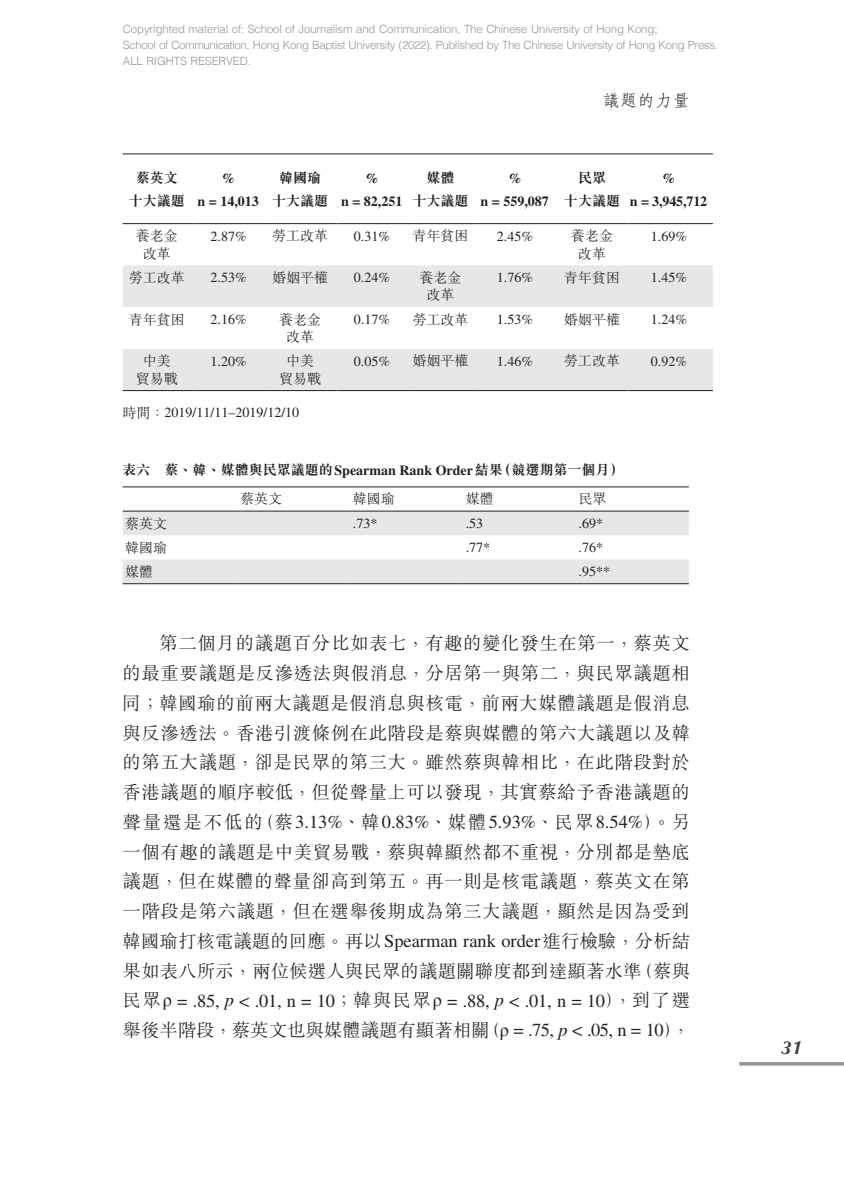
<style>
.page{position:relative;width:844px;height:1191px;background:#fff}
.page>*{position:absolute;margin:0;border:0;box-sizing:border-box;transform-origin:0 0}
.t1{font:italic 700 19.25px "Optima";color:#3e3e3f}
.t2{font:300 18.38px/29.8px "M Sung HK";letter-spacing:.005em;color:#231f20;text-align:justify}
.t3{font:18.38px "Times LT Std";letter-spacing:-.01em;color:#231f20}
.t4{font:300 17.5px "C Fang Song HK";color:#231f20}
.t5{font:14px "Times LT Std";color:#231f20}
.t6{font:300 14px/17.5px "M Sung HK";color:#231f20;text-align:center}
.t7{font:700 14px/22.8px "M Sung HK";color:#231f20;text-align:center}
.t8{font:700 14px/22.8px "Times LT Std";color:#231f20;text-align:center}
.t9{font:300 11.38px/15.8px "Helvetica";letter-spacing:-.01em;color:#939598}
.s1{font-family:"M Sung HK";font-weight:300}
.s2{font-family:"Times LT Std"}
.s3{font-weight:300}
.s4{font-family:"Times LT Std";font-weight:400}
.s5{font-family:"Times New Roman"}
.s6{font-style:italic}
.s7{font-family:"Times New Roman";font-weight:400}
.s8{font-family:"Times LT Std";font-weight:400;font-style:italic}
</style>
<div class="page">
<hr style="left:739px;top:1062px;width:104px;height:3px;background:#939598">
<svg style="left:123px;top:265px;width:589px;height:125px;fill:#e6e7e9"></svg>
<hr style="left:123px;top:154px;width:70px;height:1px;background:#231f20">
<hr style="left:193px;top:154px;width:73px;height:1px;background:#231f20">
<hr style="left:266px;top:154px;width:70px;height:1px;background:#231f20">
<hr style="left:336px;top:154px;width:74px;height:1px;background:#231f20">
<hr style="left:410px;top:154px;width:63px;height:1px;background:#231f20">
<hr style="left:473px;top:154px;width:86px;height:1px;background:#231f20">
<hr style="left:559px;top:154px;width:68px;height:1px;background:#231f20">
<hr style="left:627px;top:154px;width:85px;height:1px;background:#231f20">
<hr style="left:123px;top:223px;width:70px;height:1px;background:#231f20">
<hr style="left:193px;top:223px;width:73px;height:1px;background:#231f20">
<hr style="left:266px;top:223px;width:70px;height:1px;background:#231f20">
<hr style="left:336px;top:223px;width:74px;height:1px;background:#231f20">
<hr style="left:410px;top:223px;width:63px;height:1px;background:#231f20">
<hr style="left:473px;top:223px;width:86px;height:1px;background:#231f20">
<hr style="left:559px;top:223px;width:68px;height:1px;background:#231f20">
<hr style="left:627px;top:223px;width:85px;height:1px;background:#231f20">
<hr style="left:123px;top:390px;width:70px;height:1px;background:#231f20">
<hr style="left:193px;top:390px;width:73px;height:1px;background:#231f20">
<hr style="left:266px;top:390px;width:70px;height:1px;background:#231f20">
<hr style="left:336px;top:390px;width:74px;height:1px;background:#231f20">
<hr style="left:410px;top:390px;width:63px;height:1px;background:#231f20">
<hr style="left:473px;top:390px;width:86px;height:1px;background:#231f20">
<hr style="left:559px;top:390px;width:68px;height:1px;background:#231f20">
<hr style="left:627px;top:390px;width:85px;height:1px;background:#231f20">
<svg style="left:123px;top:512px;width:565px;height:71px;fill:#e6e7e9"></svg>
<hr style="left:123px;top:486px;width:114px;height:1px;background:#231f20">
<hr style="left:237px;top:486px;width:113px;height:1px;background:#231f20">
<hr style="left:350px;top:486px;width:113px;height:1px;background:#231f20">
<hr style="left:463px;top:486px;width:113px;height:1px;background:#231f20">
<hr style="left:576px;top:486px;width:112px;height:1px;background:#231f20">
<hr style="left:123px;top:511px;width:114px;height:1px;background:#231f20">
<hr style="left:237px;top:511px;width:113px;height:1px;background:#231f20">
<hr style="left:350px;top:511px;width:113px;height:1px;background:#231f20">
<hr style="left:463px;top:511px;width:113px;height:1px;background:#231f20">
<hr style="left:576px;top:511px;width:112px;height:1px;background:#231f20">
<hr style="left:123px;top:583px;width:114px;height:1px;background:#231f20">
<hr style="left:237px;top:583px;width:113px;height:1px;background:#231f20">
<hr style="left:350px;top:583px;width:113px;height:1px;background:#231f20">
<hr style="left:463px;top:583px;width:113px;height:1px;background:#231f20">
<hr style="left:576px;top:583px;width:112px;height:1px;background:#231f20">
<p class="t9" style="left:123px;top:21px;width:596px">Copyrighted material of: School of Journalism and Communication, The Chinese University of Hong Kong;<br>School of Communication, Hong Kong Baptist University (2022). Published by The Chinese University of Hong Kong Press.<br>ALL RIGHTS RESERVED.</p>
<p class="t4" style="left:602px;top:88px;width:89px">議題的力量</p>
<p class="t7" style="left:129px;top:166px;width:57px">蔡英文十大議題</p>
<p class="t8" style="left:197px;top:166px;width:63px">%<br>n = 14,013</p>
<p class="t7" style="left:272px;top:166px;width:57px">韓國瑜十大議題</p>
<p class="t8" style="left:341px;top:166px;width:63px">%<br>n = 82,251</p>
<p class="t7" style="left:412px;top:166px;width:57px">媒體<br>十大議題</p>
<p class="t8" style="left:480px;top:166px;width:70px">%<br>n = 559,087</p>
<p class="t7" style="left:564px;top:166px;width:57px">民眾<br>十大議題</p>
<p class="t8" style="left:629px;top:166px;width:79px">%<br>n = 3,945,712</p>
<p class="t6" style="left:136px;top:226px;width:43px">養老金改革</p>
<p class="t5" style="left:210px;top:228px;width:38px">2.87%</p>
<p class="t6" style="left:272px;top:226px;width:57px">勞工改革</p>
<p class="t5" style="left:354px;top:228px;width:38px">0.31%</p>
<p class="t6" style="left:412px;top:226px;width:57px">青年貧困</p>
<p class="t5" style="left:497px;top:228px;width:38px">2.45%</p>
<p class="t6" style="left:571px;top:226px;width:43px">養老金改革</p>
<p class="t5" style="left:650px;top:228px;width:38px">1.69%</p>
<p class="t6" style="left:129px;top:268px;width:57px">勞工改革</p>
<p class="t5" style="left:210px;top:270px;width:38px">2.53%</p>
<p class="t6" style="left:272px;top:268px;width:57px">婚姻平權</p>
<p class="t5" style="left:354px;top:270px;width:38px">0.24%</p>
<p class="t6" style="left:419px;top:268px;width:43px">養老金改革</p>
<p class="t5" style="left:497px;top:270px;width:38px">1.76%</p>
<p class="t6" style="left:564px;top:268px;width:57px">青年貧困</p>
<p class="t5" style="left:650px;top:270px;width:38px">1.45%</p>
<p class="t6" style="left:129px;top:310px;width:57px">青年貧困</p>
<p class="t5" style="left:210px;top:311px;width:38px">2.16%</p>
<p class="t6" style="left:279px;top:310px;width:43px">養老金改革</p>
<p class="t5" style="left:354px;top:311px;width:38px">0.17%</p>
<p class="t6" style="left:412px;top:310px;width:57px">勞工改革</p>
<p class="t5" style="left:497px;top:311px;width:38px">1.53%</p>
<p class="t6" style="left:564px;top:310px;width:57px">婚姻平權</p>
<p class="t5" style="left:650px;top:311px;width:38px">1.24%</p>
<p class="t6" style="left:136px;top:351px;width:43px">中美貿易戰</p>
<p class="t5" style="left:210px;top:353px;width:38px">1.20%</p>
<p class="t6" style="left:279px;top:351px;width:43px">中美貿易戰</p>
<p class="t5" style="left:354px;top:353px;width:38px">0.05%</p>
<p class="t6" style="left:412px;top:351px;width:57px">婚姻平權</p>
<p class="t5" style="left:497px;top:353px;width:38px">1.46%</p>
<p class="t6" style="left:564px;top:351px;width:57px">勞工改革</p>
<p class="t5" style="left:650px;top:353px;width:38px">0.92%</p>
<p class="t5" style="left:123px;top:404px;width:178px"><span class="s1">時間：</span>2019/11/11–2019/12/10</p>
<p class="t7" style="left:240px;top:455px;width:385px;line-height:29.2px;text-align:left;text-indent:-117px">表六　蔡、韓、媒體與民眾議題的<span class="s2">Spearman Rank Order</span>結果（競選期第一個月）<span class="s3">蔡英文</span></p>
<p class="t6" style="left:353px;top:489px;width:43px">韓國瑜</p>
<p class="t6" style="left:465px;top:489px;width:29px">媒體</p>
<p class="t6" style="left:578px;top:489px;width:29px">民眾</p>
<p class="t6" style="left:125px;top:514px;width:43px">蔡英文</p>
<p class="t5" style="left:353px;top:515px;width:26px">.73*</p>
<p class="t5" style="left:465px;top:515px;width:19px">.53</p>
<p class="t5" style="left:578px;top:515px;width:26px">.69*</p>
<p class="t6" style="left:125px;top:538px;width:43px">韓國瑜</p>
<p class="t5" style="left:465px;top:539px;width:26px">.77*</p>
<p class="t5" style="left:578px;top:539px;width:26px">.76*</p>
<p class="t6" style="left:125px;top:562px;width:29px">媒體</p>
<p class="t5" style="left:578px;top:564px;width:33px">.95**</p>
<p class="t2" style="left:123px;top:627px;width:569px;text-indent:37px">第二個月的議題百分比如表七，有趣的變化發生在第一，蔡英文的最重要議題是反滲透法與假消息，分居第一與第二，與民眾議題相同；韓國瑜的前兩大議題是假消息與核電，前兩大媒體議題是假消息與反滲透法。香港引渡條例在此階段是蔡與媒體的第六大議題以及韓的第五大議題，卻是民眾的第三大。雖然蔡與韓相比，在此階段對於香港議題的順序較低，但從聲量上可以發現，其實蔡給予香港議題的聲量還是不低的（蔡<span class="s4">3.13%</span>、韓<span class="s4">0.83%</span>、媒體<span class="s4">5.93%</span>、民眾<span class="s4">8.54%</span>）。另一個有趣的議題是中美貿易戰，蔡與韓顯然都不重視，分別都是墊底議題，但在媒體的聲量卻高到第五。再一則是核電議題，蔡英文在第一階段是第六議題，但在選舉後期成為第三大議題，顯然是因為受到韓國瑜打核電議題的回應。再以<span class="s4">Spearman rank order</span>進行檢驗，分析結果如表八所示，兩位候選人與民眾的議題關聯度都到達顯著水準（蔡與</p>
<p class="t3" style="left:123px;top:990px;width:569px"><span class="s1">民眾</span><span class="s5">ρ</span> = .85, <span class="s6">p</span> &lt; .01, n = 10<span class="s1">；韓與民眾</span><span class="s5">ρ</span> = .88, <span class="s6">p</span> &lt; .01, n = 10<span class="s1">），到了選</span></p>
<p class="t2" style="left:123px;top:1014px;width:569px">舉後半階段，蔡英文也與媒體議題有顯著相關（<span class="s7">ρ</span> <span class="s4">= .75,</span> <span class="s8">p</span> <span class="s4">&lt; .05, n = 10</span>），</p>
<p class="t1" style="left:781px;top:1035px;width:23px">31</p>
</div>
